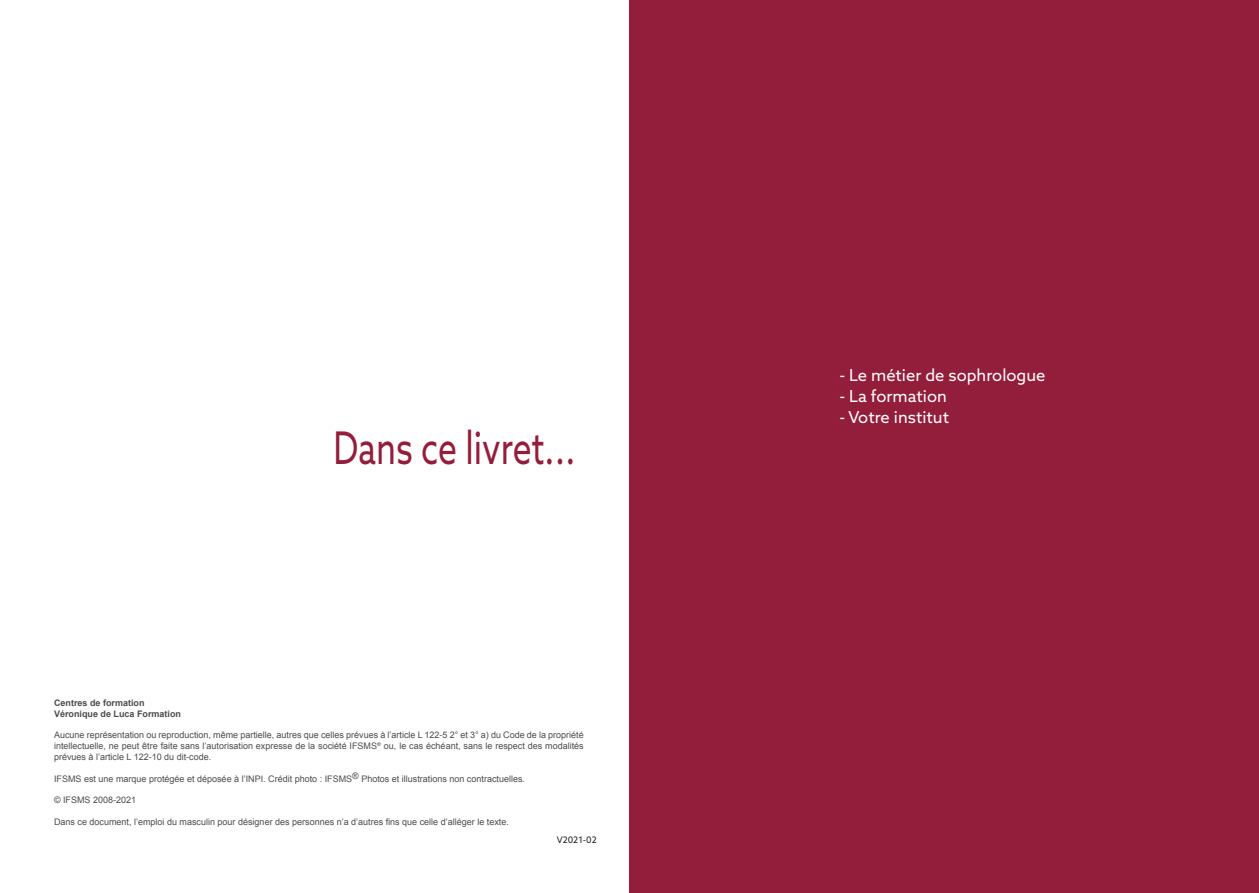
<style>
.page{position:relative;width:1259px;height:893px;background:#fff}
.page>*{position:absolute;margin:0;border:0;box-sizing:border-box;transform-origin:0 0}
.t1{font:45px "Azo Sans";color:#931e3b;scale:.75 1}
.t2{font:16.5px "Azo Sans";color:#fff}
.t3{font:9px/10.8px "Arial";color:#4b4c4d;text-align:justify}
.t4{font:700 9px "Arial";color:#4b4c4d}
.t5{font:9px "Azo Sans";color:#231f20}
</style>
<div class="page">
<div style="left:629px;top:0;width:630px;height:893px;background:#931e3b"></div>
<p class="t1" style="left:333px;top:419px;width:324px">Dans ce livret...</p>
<p class="t4" style="left:54px;top:697px;width:92px">Centres de formation</p>
<p class="t4" style="left:54px;top:708px;width:129px">Véronique de Luca Formation</p>
<p class="t3" style="left:54px;top:730px;width:531px">Aucune représentation ou reproduction, même partielle, autres que celles prévues à l’article L 122-5 2° et 3° a) du Code de la propriété intellectuelle, ne peut être faite sans l’autorisation expresse de la société IFSMS<sup>®</sup> ou, le cas échéant, sans le respect des modalités prévues à l’article L 122-10 du dit-code.</p>
<p class="t3" style="left:54px;top:773px;width:472px">IFSMS est une marque protégée et déposée à l’INPI. Crédit photo : IFSMS® Photos et illustrations non contractuelles.</p>
<p class="t3" style="left:54px;top:795px;width:84px">© IFSMS 2008-2021</p>
<p class="t3" style="left:54px;top:816px;width:456px">Dans ce document, l’emploi du masculin pour désigner des personnes n’a d’autres fins que celle d’alléger le texte.</p>
<p class="t5" style="left:557px;top:833px;width:42px">V2021-02</p>
<p class="t2" style="left:839px;top:364px;width:207px">- Le métier de sophrologue</p>
<p class="t2" style="left:839px;top:385px;width:109px">- La formation</p>
<p class="t2" style="left:839px;top:406px;width:111px">- Votre institut</p>
</div>
